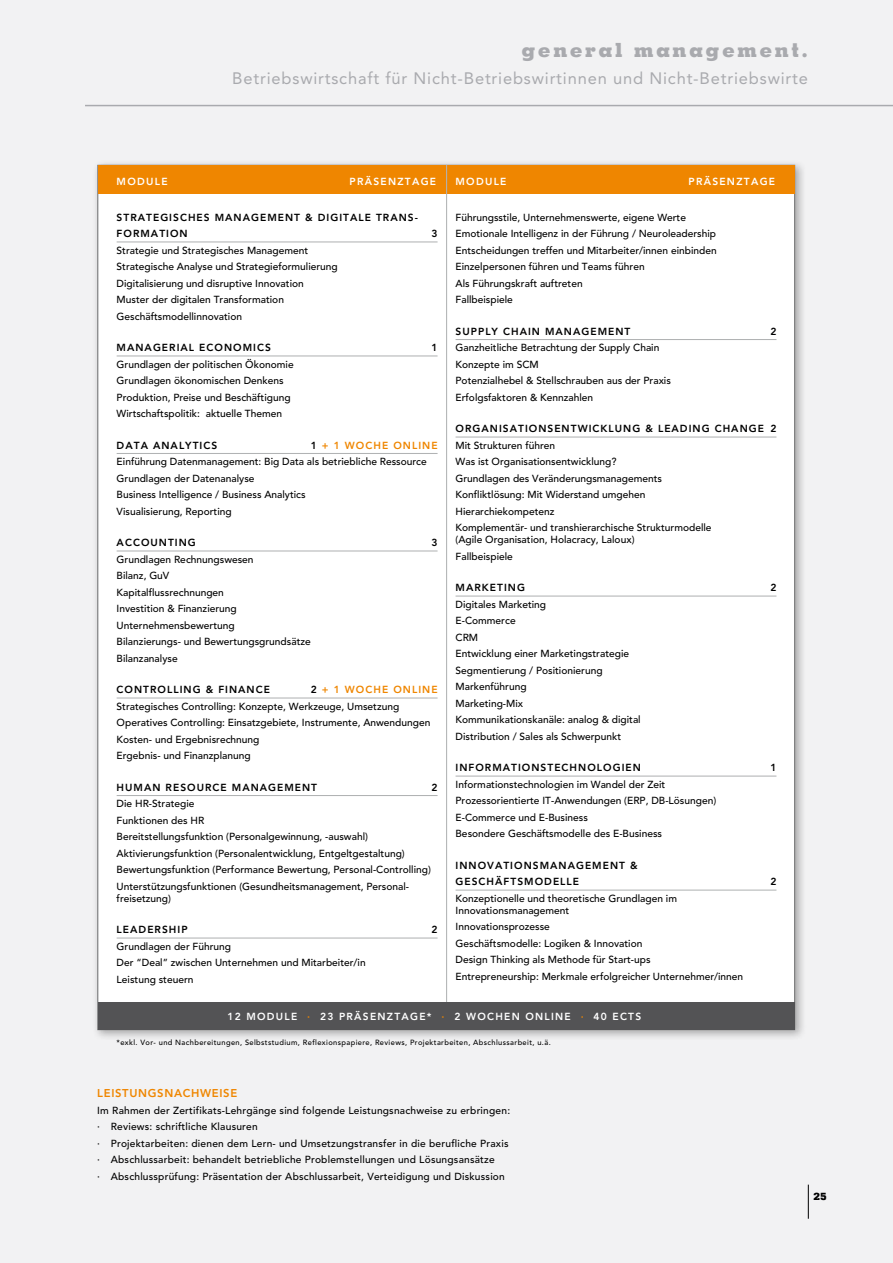
<style>
.page{position:relative;width:893px;height:1263px;background:#f2f2f3}
.page>*{position:absolute;margin:0;border:0;box-sizing:border-box;transform-origin:0 0}
.t1{font:800 19.5px "Memphis";letter-spacing:.125em;color:#a9aaae}
.t2{font:16.5px "Avenir";letter-spacing:.05em;color:#a9aaae}
.t3{font:800 11.25px "Avenir";letter-spacing:.06em;color:#ef8600}
.t4{font:500 10.2px/16.5px "Avenir";color:#000}
.t5{font:500 10.2px/16.5px "Avenir";letter-spacing:.02em;color:#000}
.t6{font:800 10.2px/16.5px "Avenir";letter-spacing:.1em;color:#000}
.t7{font:800 10.2px "Avenir";letter-spacing:.125em;color:#fff}
.t8{font:800 10.2px "Memphis";color:#000}
.t9{font:500 7.5px "Avenir";letter-spacing:.05em;color:#000}
.s1{font-weight:800}
.s2{font-weight:800;color:#ef8600}
.s3{color:#ef8600}
</style>
<div class="page">
<hr style="left:85px;top:105px;width:808px;height:1px;background:#a9aaae">
<hr style="left:808px;top:1184px;width:1px;height:35px;background:#000">
<div style="left:92px;top:160px;width:714px;height:881px;background:#000;opacity:.3"></div>
<div style="left:97px;top:165px;width:698px;height:865px;background:#fff;border:1px solid #707172"></div>
<hr style="left:117px;top:241px;width:321px;height:1px;background:#b1b3b4">
<hr style="left:117px;top:355px;width:321px;height:1px;background:#b1b3b4">
<hr style="left:117px;top:453px;width:321px;height:1px;background:#b1b3b4">
<hr style="left:117px;top:550px;width:321px;height:1px;background:#b1b3b4">
<hr style="left:117px;top:697px;width:321px;height:1px;background:#b1b3b4">
<hr style="left:117px;top:795px;width:321px;height:1px;background:#b1b3b4">
<hr style="left:117px;top:937px;width:321px;height:1px;background:#b1b3b4">
<hr style="left:456px;top:339px;width:320px;height:1px;background:#b1b3b4">
<hr style="left:456px;top:436px;width:320px;height:2px;background:#b1b3b4">
<hr style="left:456px;top:595px;width:320px;height:2px;background:#b1b3b4">
<hr style="left:456px;top:775px;width:320px;height:2px;background:#b1b3b4">
<hr style="left:456px;top:889px;width:320px;height:2px;background:#b1b3b4">
<div style="left:98px;top:165px;width:696px;height:29px;background:#ef8600"></div>
<hr style="left:446px;top:165px;width:1px;height:863px;background:#b1b3b4">
<div style="left:98px;top:1002px;width:697px;height:28px;background:#535355"></div>
<h1 class="t1" style="left:521px;top:38px;width:288px">general management.</h1>
<h2 class="t2" style="left:232px;top:69px;width:577px">Betriebswirtschaft für Nicht-Betriebswirtinnen und Nicht-Betriebswirte</h2>
<p class="t7" style="left:117px;top:176px;width:52px">MODULE</p>
<p class="t7" style="left:350px;top:176px;width:88px">PRÄSENZTAGE</p>
<p class="t7" style="left:456px;top:176px;width:52px">MODULE</p>
<p class="t7" style="left:688px;top:176px;width:88px">PRÄSENZTAGE</p>
<p class="t6" style="left:117px;top:209px;width:303px">STRATEGISCHES MANAGEMENT &amp; DIGITALE TRANS-<br>FORMATION</p>
<p class="t6" style="left:431px;top:225px;width:8px">3</p>
<p class="t4" style="left:117px;top:242px;width:223px">Strategie und Strategisches Management Strategische Analyse und Strategieformulierung Digitalisierung und disruptive Innovation Muster der digitalen Transformation Geschäftsmodellinnovation</p>
<p class="t6" style="left:117px;top:339px;width:156px">MANAGERIAL ECONOMICS</p>
<p class="t6" style="left:431px;top:339px;width:8px">1</p>
<p class="t4" style="left:117px;top:356px;width:179px">Grundlagen der politischen Ökonomie Grundlagen ökonomischen Denkens Produktion, Preise und Beschäftigung Wirtschaftspolitik: aktuelle Themen</p>
<p class="t6" style="left:117px;top:437px;width:102px">DATA ANALYTICS</p>
<p class="t4" style="left:117px;top:437px;width:322px;text-indent:194px"><span class="s1">1</span> <span class="s2">+ 1 WOCHE ONLINE </span>Einführung Datenmanagement: Big Data als betriebliche Ressource Grundlagen der Datenanalyse<br>Business Intelligence / Business Analytics<br>Visualisierung, Reporting</p>
<p class="t6" style="left:117px;top:534px;width:81px">ACCOUNTING</p>
<p class="t6" style="left:431px;top:534px;width:8px">3</p>
<p class="t4" style="left:117px;top:551px;width:196px">Grundlagen Rechnungswesen<br>Bilanz, GuV<br>Kapitalflussrechnungen<br>Investition &amp; Finanzierung<br>Unternehmensbewertung<br>Bilanzierungs- und Bewertungsgrundsätze<br>Bilanzanalyse</p>
<p class="t6" style="left:117px;top:681px;width:155px">CONTROLLING &amp; FINANCE</p>
<p class="t4" style="left:117px;top:682px;width:322px;text-indent:194px"><span class="s1">2</span> <span class="s2">+ 1 WOCHE ONLINE </span>Strategisches Controlling: Konzepte, Werkzeuge, Umsetzung Operatives Controlling: Einsatzgebiete, Instrumente, Anwendungen Kosten- und Ergebnisrechnung<br>Ergebnis- und Finanzplanung</p>
<p class="t6" style="left:117px;top:779px;width:202px">HUMAN RESOURCE MANAGEMENT</p>
<p class="t6" style="left:431px;top:779px;width:8px">2</p>
<p class="t4" style="left:117px;top:796px;width:316px">Die HR-Strategie<br>Funktionen des HR<br>Bereitstellungsfunktion (Personalgewinnung, -auswahl)<br>Aktivierungsfunktion (Personalentwicklung, Entgeltgestaltung)<br>Bewertungsfunktion (Performance Bewertung, Personal-Controlling)<br>Unterstützungsfunktionen (Gesundheitsmanagement, Personal-</p>
<p class="t4" style="left:117px;top:890px;width:56px">freisetzung)</p>
<p class="t6" style="left:117px;top:921px;width:72px">LEADERSHIP</p>
<p class="t6" style="left:431px;top:921px;width:8px">2</p>
<p class="t4" style="left:117px;top:938px;width:250px">Grundlagen der Führung<br>Der “Deal” zwischen Unternehmen und Mitarbeiter/in<br>Leistung steuern</p>
<p class="t4" style="left:456px;top:209px;width:263px">Führungsstile, Unternehmenswerte, eigene Werte Emotionale Intelligenz in der Führung / Neuroleadership Entscheidungen treffen und Mitarbeiter/innen einbinden Einzelpersonen führen und Teams führen<br>Als Führungskraft auftreten<br>Fallbeispiele</p>
<p class="t6" style="left:456px;top:323px;width:176px">SUPPLY CHAIN MANAGEMENT</p>
<p class="t6" style="left:770px;top:323px;width:8px">2</p>
<p class="t4" style="left:456px;top:340px;width:217px">Ganzheitliche Betrachtung der Supply Chain Konzepte im SCM<br>Potenzialhebel &amp; Stellschrauben aus der Praxis Erfolgsfaktoren &amp; Kennzahlen</p>
<p class="t6" style="left:456px;top:420px;width:322px">ORGANISATIONSENTWICKLUNG &amp; LEADING CHANGE 2</p>
<p class="t4" style="left:456px;top:437px;width:258px">Mit Strukturen führen<br>Was ist Organisationsentwicklung?<br>Grundlagen des Veränderungsmanagements Konfliktlösung: Mit Widerstand umgehen Hierarchiekompetenz<br>Komplementär- und transhierarchische Strukturmodelle</p>
<p class="t4" style="left:456px;top:532px;width:180px">(Agile Organisation, Holacracy, Laloux)<br>Fallbeispiele</p>
<p class="t6" style="left:456px;top:579px;width:71px">MARKETING</p>
<p class="t6" style="left:770px;top:579px;width:8px">2</p>
<p class="t4" style="left:456px;top:596px;width:187px">Digitales Marketing<br>E-Commerce<br>CRM<br>Entwicklung einer Marketingstrategie<br>Segmentierung / Positionierung<br>Markenführung<br>Marketing-Mix<br>Kommunikationskanäle: analog &amp; digital<br>Distribution / Sales als Schwerpunkt</p>
<p class="t6" style="left:456px;top:759px;width:187px">INFORMATIONSTECHNOLOGIEN</p>
<p class="t6" style="left:770px;top:759px;width:8px">1</p>
<p class="t4" style="left:456px;top:776px;width:262px">Informationstechnologien im Wandel der Zeit Prozessorientierte IT-Anwendungen (ERP, DB-Lösungen)<br>E-Commerce und E-Business<br>Besondere Geschäftsmodelle des E-Business</p>
<p class="t6" style="left:456px;top:857px;width:184px">INNOVATIONSMANAGEMENT &amp;<br>GESCHÄFTSMODELLE</p>
<p class="t6" style="left:770px;top:873px;width:8px">2</p>
<p class="t4" style="left:456px;top:892px;width:223px;line-height:12px">Konzeptionelle und theoretische Grundlagen im<br>Innovationsmanagement</p>
<p class="t4" style="left:456px;top:919px;width:289px">Innovationsprozesse<br>Geschäftsmodelle: Logiken &amp; Innovation<br>Design Thinking als Methode für Start-ups<br>Entrepreneurship: Merkmale erfolgreicher Unternehmer/innen</p>
<p class="t7" style="left:228px;top:1010px;width:415px">12 MODULE <span class="s3">·</span> 23 PRÄSENZTAGE* <span class="s3">·</span> 2 WOCHEN ONLINE <span class="s3">·</span> 40 ECTS</p>
<p class="t9" style="left:116px;top:1038px;width:436px">*exkl. Vor- und Nachbereitungen, Selbststudium, Reflexionspapiere, Reviews, Projektarbeiten, Abschlussarbeit, u.ä.</p>
<p class="t3" style="left:97px;top:1086px;width:142px">LEISTUNGSNACHWEISE</p>
<p class="t5" style="left:97px;top:1102px;width:414px">Im Rahmen der Zertifikats-Lehrgänge sind folgende Leistungsnachweise zu erbringen: · Reviews: schriftliche Klausuren<br>· Projektarbeiten: dienen dem Lern- und Umsetzungstransfer in die berufliche Praxis · Abschlussarbeit: behandelt betriebliche Problemstellungen und Lösungsansätze<br>· Abschlussprüfung: Präsentation der Abschlussarbeit, Verteidigung und Diskussion</p>
<p class="t8" style="left:813px;top:1190px;width:15px">25</p>
</div>
